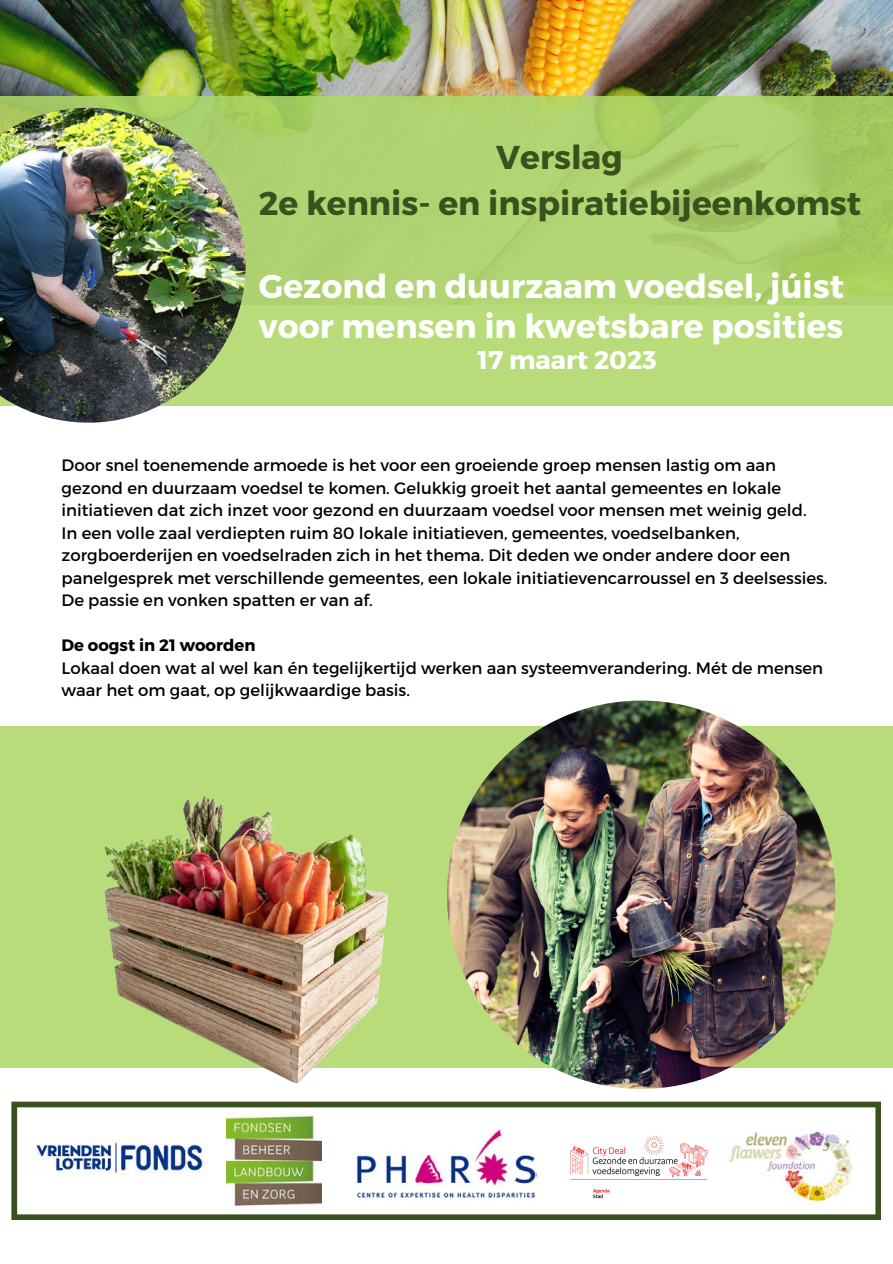
<style>
.page{position:relative;width:893px;height:1264px;background:#fff}
.page>*{position:absolute;margin:0;border:0;box-sizing:border-box;transform-origin:0 0}
.t1{font:700 33px/39.3px "Montserrat";color:#fff}
.t2{font:700 33px/46px "Montserrat";color:#37521c;text-align:center}
.t3{font:700 25.5px "Montserrat";color:#fff}
.t4{font:16.5px/22.5px "Montserrat";color:#000}
.t5{font:700 16.5px "Montserrat";color:#000}
</style>
<div class="page">
<img style="left:1px;top:0;width:891px;height:96px">
<svg style="left:0;top:96px;width:892px;height:309px;background:#b0d471"></svg>
<svg style="left:11px;top:1101px;width:870px;height:118px"></svg>
<div style="left:552px;top:1120px;width:129px;height:59px;background:#fff"></div>
<img style="left:561px;top:1128px;width:155px;height:75px">
<img style="left:227px;top:1113px;width:94px;height:95px">
<img style="left:356px;top:1128px;width:180px;height:69px">
<div style="left:52px;top:1120px;width:145px;height:58px;background:#fff"></div>
<img style="left:31px;top:1138px;width:176px;height:38px">
<img style="left:723px;top:1128px;width:147px;height:75px">
<img style="left:0;top:108px;width:245px;height:314px">
<div style="left:0;top:726px;width:892px;height:341px;background:#b8dc7a"></div>
<img style="left:447px;top:700px;width:388px;height:388px;border-radius:50%">
<img style="left:79px;top:795px;width:333px;height:289px">
<h1 class="t2" style="left:259px;top:132px;width:604px">Verslag<br>2e kennis- en inspiratiebijeenkomst</h1>
<h1 class="t1" style="left:259px;top:265px;width:586px">Gezond en duurzaam voedsel, júist voor mensen in kwetsbare posities</h1>
<h2 class="t3" style="left:477px;top:343px;width:181px">17 maart 2023</h2>
<p class="t4" style="left:62px;top:453px;width:767px">Door snel toenemende armoede is het voor een groeiende groep mensen lastig om aan gezond en duurzaam voedsel te komen. Gelukkig groeit het aantal gemeentes en lokale initiatieven dat zich inzet voor gezond en duurzaam voedsel voor mensen met weinig geld.<br>In een volle zaal verdiepten ruim 80 lokale initiatieven, gemeentes, voedselbanken, zorgboerderijen en voedselraden zich in het thema. Dit deden we onder andere door een panelgesprek met verschillende gemeentes, een lokale initiatievencarroussel en 3 deelsessies.<br>De passie en vonken spatten er van af.</p>
<p class="t5" style="left:62px;top:634px;width:195px">De oogst in 21 woorden</p>
<p class="t4" style="left:62px;top:655px;width:763px">Lokaal doen wat al wel kan én tegelijkertijd werken aan systeemverandering. Mét de mensen waar het om gaat, op gelijkwaardige basis.</p>
</div>
